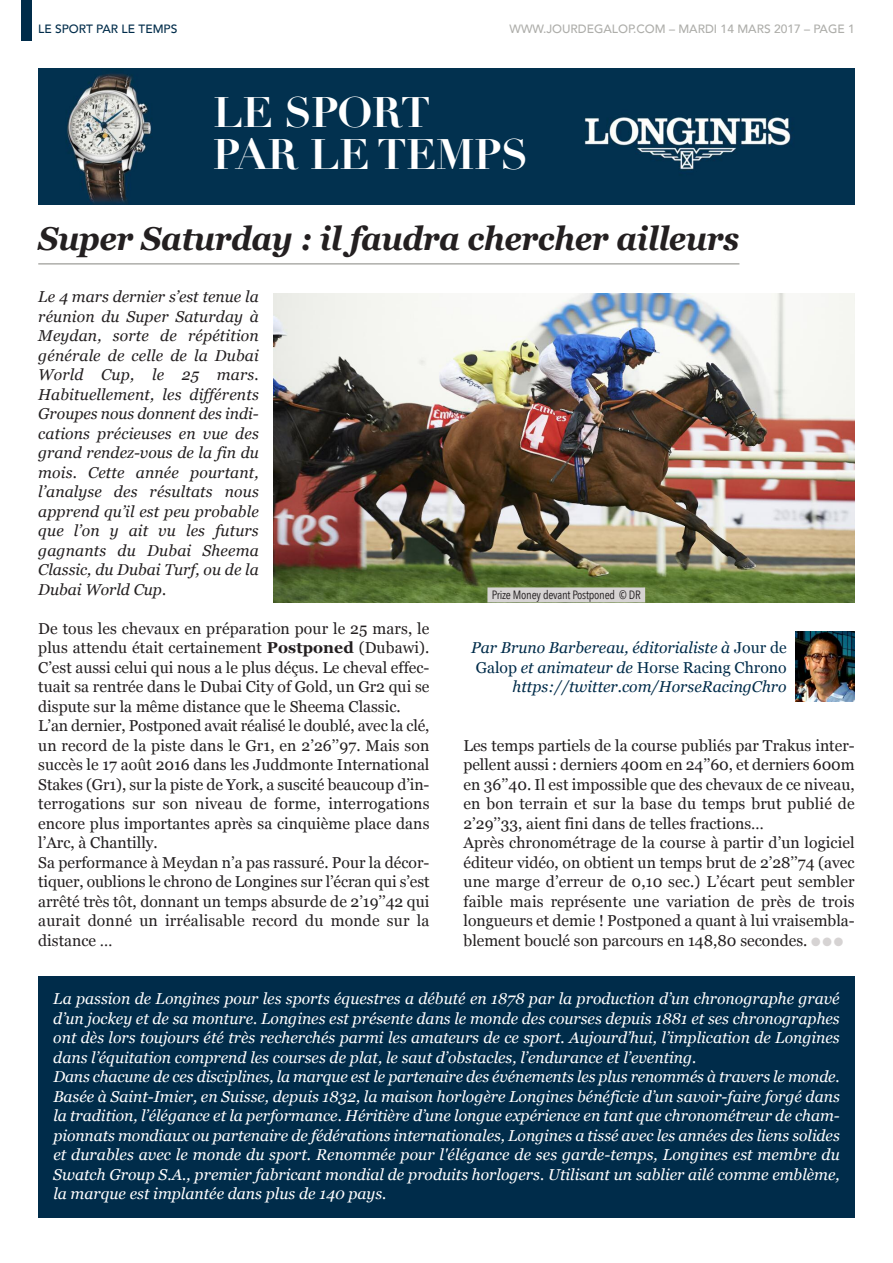
<style>
.page{position:relative;width:893px;height:1263px;background:#fff}
.page>*{position:absolute;margin:0;border:0;box-sizing:border-box;transform-origin:0 0}
.t1{font:700 42px/42px "Didot LH";letter-spacing:-.015em;color:#fff}
.t2{font:italic 700 33px "Georgia";letter-spacing:-.015em;color:#231f20;scale:.95 1}
.t3{font:15.75px/19.5px "Georgia";color:#231f20}
.t4{font:italic 15.75px/19.5px "Georgia";color:#fff}
.t5{font:italic 15.75px/19.5px "Georgia";color:#231f20;text-align:justify}
.t6{font:italic 15.75px/19.5px "Georgia";color:#002c4a;text-align:right}
.t7{font:500 12px "Avenir";color:#aeaeaa}
.t8{font:12px "Avenir Next Condensed";letter-spacing:-.02em;color:#231f20}
.t9{font:500 12px "Avenir";color:#002c4a}
.s1{font-weight:700}
.s2{font-style:normal}
.s3{color:#d6d3d3}
</style>
<div class="page">
<hr style="left:38px;top:263px;width:701px;height:2px;background:#aeaeaa">
<img style="left:38px;top:68px;width:817px;height:136px">
<div style="left:38px;top:976px;width:817px;height:242px;background:#002c4a"></div>
<img style="left:795px;top:631px;width:60px;height:71px">
<div style="left:21px;top:0;width:11px;height:40px;background:#002c4a"></div>
<img style="left:274px;top:293px;width:581px;height:310px">
<div style="left:487px;top:587px;width:158px;height:15px;background:#d6d3d3"></div>
<p class="t9" style="left:38px;top:21px;width:141px">LE SPORT PAR LE TEMPS</p>
<p class="t7" style="left:509px;top:21px;width:347px">WWW.JOURDEGALOP.COM – MARDI 14 MARS 2017 – PAGE 1</p>
<h1 class="t1" style="left:213px;top:97px;width:316px">LE SPORT<br>PAR LE TEMPS</h1>
<h2 class="t2" style="left:38px;top:220px;width:740px">Super Saturday : il faudra chercher ailleurs</h2>
<p class="t5" style="left:38px;top:287px;width:222px">Le 4 mars dernier s’est tenue la réunion du Super Saturday à Meydan, sorte de répétition générale de celle de la Dubai World Cup, le 25 mars.<br>Habituellement, les différents Groupes nous donnent des indi&shy;cations précieuses en vue des grand rendez-vous de la fin du mois. Cette année pourtant, l’analyse des résultats nous apprend qu’il est peu probable que l’on y ait vu les futurs gagnants du Dubai Sheema Classic, du Dubai Turf, ou de la Dubai World Cup.</p>
<p class="t8" style="left:492px;top:587px;width:151px">Prize Money devant Postponed © DR</p>
<p class="t3" style="left:38px;top:618px;width:393px">De tous les chevaux en préparation pour le 25 mars, le plus attendu était certainement <span class="s1">Postponed</span> (Dubawi).<br>C’est aussi celui qui nous a le plus déçus. Le cheval effec&shy;tuait sa rentrée dans le Dubai City of Gold, un Gr2 qui se dispute sur la même distance que le Sheema Classic.<br>L’an dernier, Postponed avait réalisé le doublé, avec la clé, un record de la piste dans le Gr1, en 2’26’’97. Mais son succès le 17 août 2016 dans les Juddmonte International Stakes (Gr1), sur la piste de York, a suscité beaucoup d’in&shy;terrogations sur son niveau de forme, interrogations encore plus importantes après sa cinquième place dans l’Arc, à Chantilly.<br>Sa performance à Meydan n’a pas rassuré. Pour la décor&shy;tiquer, oublions le chrono de Longines sur l’écran qui s’est arrêté très tôt, donnant un temps absurde de 2’19’’42 qui aurait donné un irréalisable record du monde sur la distance …</p>
<p class="t6" style="left:471px;top:638px;width:317px">Par Bruno Barbereau, éditorialiste à <span class="s2">Jour de<br>Galop</span> et animateur de <span class="s2">Horse Racing Chrono </span>https://twitter.com/HorseRacingChro</p>
<p class="t3" style="left:463px;top:735px;width:393px">Les temps partiels de la course publiés par Trakus inter&shy;pellent aussi : derniers 400m en 24’’60, et derniers 600m en 36’’40. Il est impossible que des chevaux de ce niveau, en bon terrain et sur la base du temps brut publié de 2’29’’33, aient fini dans de telles fractions…<br>Après chronométrage de la course à partir d’un logiciel éditeur vidéo, on obtient un temps brut de 2’28’’74 (avec une marge d’erreur de 0,10 sec.) L’écart peut sembler faible mais représente une variation de près de trois longueurs et demie ! Postponed a quant à lui vraisembla&shy;blement bouclé son parcours en 148,80 secondes. <span class="s3">●●●</span></p>
<p class="t4" style="left:53px;top:989px;width:788px">La passion de Longines pour les sports équestres a débuté en 1878 par la production d’un chronographe gravé d’un jockey et de sa monture. Longines est présente dans le monde des courses depuis 1881 et ses chronographes ont dès lors toujours été très recherchés parmi les amateurs de ce sport. Aujourd’hui, l’implication de Longines dans l’équitation comprend les courses de plat, le saut d’obstacles, l’endurance et l’eventing.<br>Dans chacune de ces disciplines, la marque est le partenaire des événements les plus renommés à travers le monde.<br>Basée à Saint-Imier, en Suisse, depuis 1832, la maison horlogère Longines bénéficie d’un savoir-faire forgé dans la tradition, l’élégance et la performance. Héritière d’une longue expérience en tant que chronométreur de cham&shy;pionnats mondiaux ou partenaire de fédérations internationales, Longines a tissé avec les années des liens solides et durables avec le monde du sport. Renommée pour l'élégance de ses garde-temps, Longines est membre du Swatch Group S.A., premier fabricant mondial de produits horlogers. Utilisant un sablier ailé comme emblème, la marque est implantée dans plus de 140 pays.</p>
</div>
